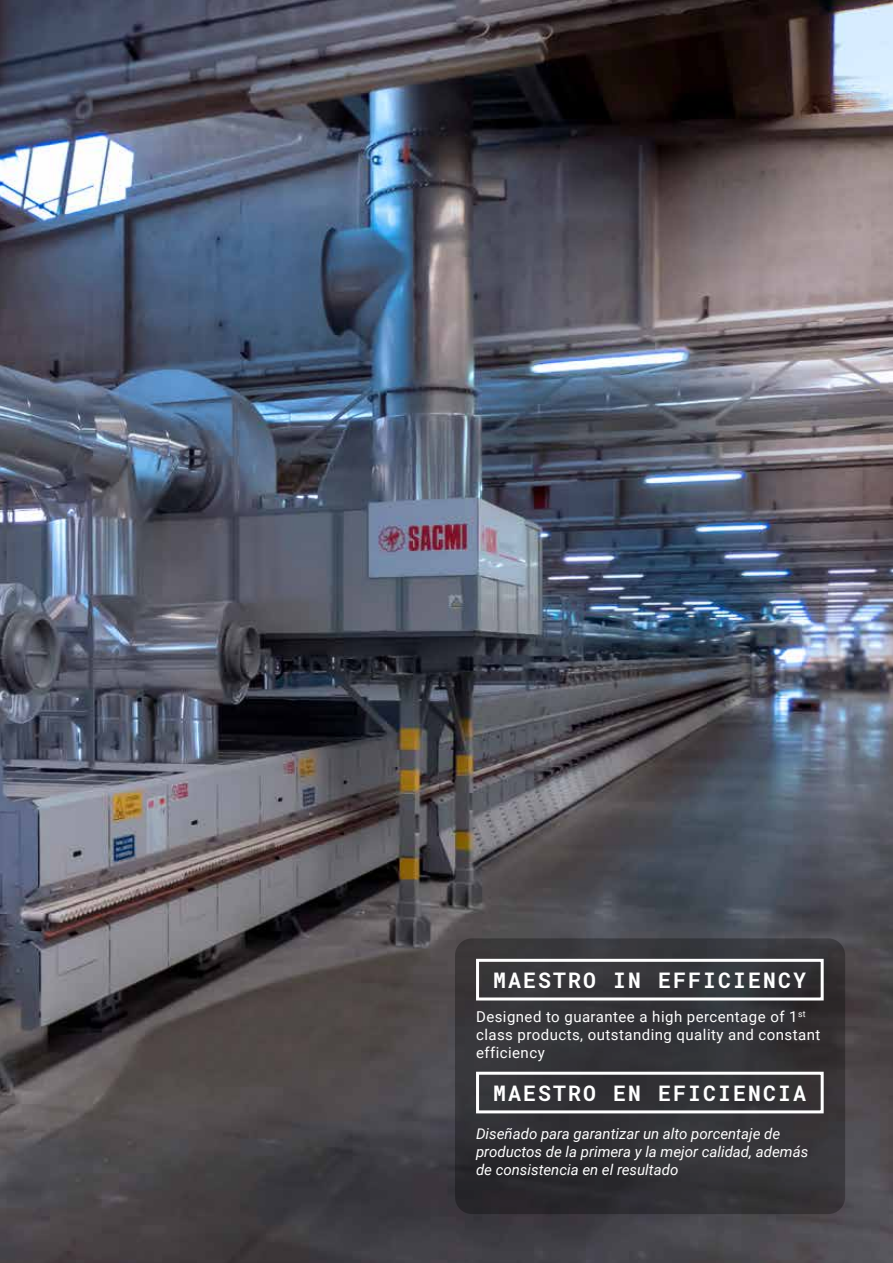
<style>
.page{position:relative;width:893px;height:1263px;background:#fff}
.page>*{position:absolute;margin:0;border:0;box-sizing:border-box;transform-origin:0 0}
.t1{font:700 21.45px "Roboto Mono";letter-spacing:.1em;color:#fff}
.t2{font:italic 15px/18px "Roboto";color:#fff}
.t3{font:15px/18px "Roboto";letter-spacing:.03em;color:#fff}
</style>
<div class="page">
<img style="left:0;top:0;width:893px;height:1263px">
<svg style="left:455px;top:938px;width:390px;height:276px;background:#343337"></svg>
<div style="left:476px;top:959px;width:348px;height:41px;border:3px solid #fff"></div>
<div style="left:476px;top:1072px;width:348px;height:41px;border:3px solid #fff"></div>
<h1 class="t1" style="left:493px;top:965px;width:314px">MAESTRO IN EFFICIENCY</h1>
<p class="t3" style="left:476px;top:1007px;width:346px">Designed to guarantee a high percentage of 1<sup>st </sup>class products, outstanding quality and constant efficiency</p>
<h1 class="t1" style="left:493px;top:1078px;width:314px">MAESTRO EN EFICIENCIA</h1>
<p class="t2" style="left:476px;top:1124px;width:334px">Diseñado para garantizar un alto porcentaje de productos de la primera y la mejor calidad, además de consistencia en el resultado</p>
</div>
